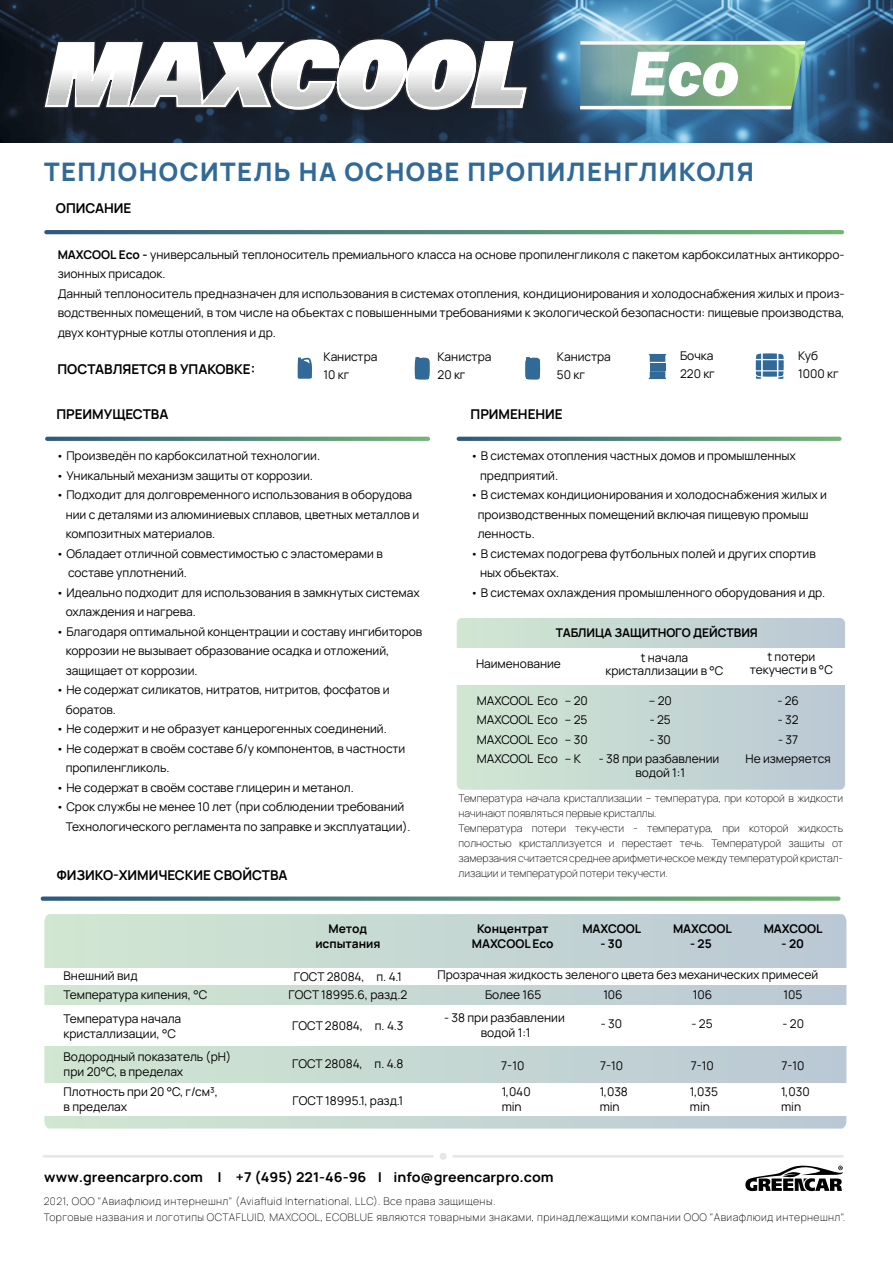
<style>
.page{position:relative;width:893px;height:1263px;background:#fff}
.page>*{position:absolute;margin:0;border:0;box-sizing:border-box;transform-origin:0 0}
.t1{font:italic 800 65.4px "Franklin Gothic";color:#fff}
.t2{font:800 25.5px "Manrope";letter-spacing:.06em;color:#316a98}
.t3{font:700 13.5px "Manrope";color:#000}
.t4{font:700 13.5px "Manrope";color:#000;scale:1.06 1}
.t5{font:12px/19.5px "Manrope";color:#000}
.t6{font:700 12px/15px "Manrope";color:#000;text-align:center}
.t7{font:200 10.5px/15px "Manrope";color:#000}
.t8{font:200 10.5px/16px "Manrope";letter-spacing:.04em;color:#000}
.s1{font-weight:700}
</style>
<div class="page">
<svg style="left:44px;top:914px;width:802px;height:214px;background:#c6d8d3"></svg>
<svg style="left:44px;top:230px;width:800px;height:4px;background:#52887c"></svg>
<svg style="left:45px;top:437px;width:385px;height:4px;background:#54897d"></svg>
<svg style="left:457px;top:437px;width:384px;height:4px;background:#54897d"></svg>
<div style="left:457px;top:618px;width:388px;height:172px;background:linear-gradient(to right,#d2e7d2,#bbc9d5);border-radius:5px"></div>
<div style="left:450px;top:648px;width:407px;height:36px;background:#fff"></div>
<div style="left:34px;top:1083px;width:854px;height:32px;background:#fff"></div>
<div style="left:24px;top:1005px;width:854px;height:40px;background:#fff"></div>
<div style="left:24px;top:968px;width:854px;height:17px;background:#fff"></div>
<svg style="left:41px;top:896px;width:799px;height:5px;background:#6b998e"></svg>
<img style="left:0;top:0;width:893px;height:143px">
<svg style="left:42px;top:37px;width:488px;height:87px"></svg>
<hr style="left:452px;top:1155px;width:392px;height:2px;background:#e5e4e6">
<hr style="left:42px;top:1155px;width:392px;height:2px;background:#e5e4e6">
<div style="left:440px;top:1153px;width:7px;height:7px;background:#e5e4e6;border-radius:50%"></div>
<svg style="left:745px;top:1165px;width:98px;height:26px"></svg>
<svg style="left:756px;top:353px;width:28px;height:26px"></svg>
<div style="left:650px;top:363px;width:15px;height:7px;background:#316a98"></div>
<svg style="left:649px;top:354px;width:17px;height:1px"></svg>
<svg style="left:649px;top:371px;width:17px;height:8px"></svg>
<svg style="left:525px;top:357px;width:15px;height:22px"></svg>
<svg style="left:415px;top:357px;width:14px;height:22px"></svg>
<svg style="left:298px;top:357px;width:14px;height:22px"></svg>
<svg style="left:580px;top:41px;width:225px;height:68px;background:#88b496"></svg>
<h1 class="t1" style="left:630px;top:31px;width:111px">Eco</h1>
<h2 class="t2" style="left:44px;top:153px;width:711px">ТЕПЛОНОСИТЕЛЬ НА ОСНОВЕ ПРОПИЛЕНГЛИКОЛЯ</h2>
<p class="t3" style="left:56px;top:198px;width:77px">ОПИСАНИЕ</p>
<p class="t5" style="left:58px;top:244px;width:788px"><span class="s1">MAXCOOL Eco -</span> универсальный теплоноситель премиального класса на основе пропиленгликоля с пакетом карбоксилатных антикорро&shy;зионных присадок.<br>Данный теплоноситель предназначен для использования в системах отопления, кондиционирования и холодоснабжения жилых и произ&shy;водственных помещений, в том числе на объектах с повышенными требованиями к экологической безопасности: пищевые производства, двух контурные котлы отопления и др.</p>
<p class="t3" style="left:58px;top:360px;width:199px">ПОСТАВЛЯЕТСЯ В УПАКОВКЕ:</p>
<p class="t5" style="left:324px;top:347px;width:55px;line-height:18px">Канистра<br>10 кг</p>
<p class="t3" style="left:56px;top:405px;width:114px">ПРЕИМУЩЕСТВА</p>
<p class="t5" style="left:56px;top:446px;width:265px">• Произведён по карбоксилатной технологии.</p>
<p class="t5" style="left:56px;top:465px;width:258px">• Уникальный механизм защиты от коррозии.</p>
<p class="t5" style="left:66px;top:485px;width:355px;text-indent:-10px">• Подходит для долговременного использования в оборудова нии с деталями из алюминиевых сплавов, цветных металлов и композитных материалов.</p>
<p class="t5" style="left:68px;top:543px;width:316px;text-indent:-12px">• Обладает отличной совместимостью с эластомерами в составе уплотнений.</p>
<p class="t5" style="left:66px;top:582px;width:355px;text-indent:-10px">• Идеально подходит для использования в замкнутых системах охлаждения и нагрева.</p>
<p class="t5" style="left:66px;top:621px;width:358px;text-indent:-10px">• Благодаря оптимальной концентрации и составу ингибиторов коррозии не вызывает образование осадка и отложений, защищает от коррозии.</p>
<p class="t5" style="left:66px;top:680px;width:325px;text-indent:-10px">• Не содержат силикатов, нитратов, нитритов, фосфатов и боратов.</p>
<p class="t5" style="left:56px;top:719px;width:332px">• Не содержит и не образует канцерогенных соединений.</p>
<p class="t5" style="left:66px;top:738px;width:341px;text-indent:-10px">• Не содержат в своём составе б/у компонентов, в частности пропиленгликоль.</p>
<p class="t5" style="left:56px;top:777px;width:299px">• Не содержат в своём составе глицерин и метанол.</p>
<p class="t5" style="left:66px;top:797px;width:346px;text-indent:-10px">• Срок службы не менее 10 лет (при соблюдении требований<br>Технологического регламента по заправке и эксплуатации).</p>
<p class="t3" style="left:57px;top:866px;width:232px">ФИЗИКО-ХИМИЧЕСКИЕ СВОЙСТВА</p>
<p class="t5" style="left:438px;top:347px;width:55px;line-height:18px">Канистра<br>20 кг</p>
<p class="t5" style="left:557px;top:347px;width:55px;line-height:18px">Канистра<br>50 кг</p>
<p class="t3" style="left:471px;top:405px;width:94px">ПРИМЕНЕНИЕ</p>
<p class="t5" style="left:680px;top:346px;width:36px;line-height:18px">Бочка<br>220 кг</p>
<p class="t5" style="left:798px;top:346px;width:42px;line-height:18px">Куб<br>1000 кг</p>
<p class="t5" style="left:480px;top:446px;width:317px;text-indent:-10px">• В системах отопления частных домов и промышленных предприятий.</p>
<p class="t5" style="left:478px;top:485px;width:351px;text-indent:-7px">• В системах кондиционирования и холодоснабжения жилых и производственных помещений включая пищевую промыш ленность.</p>
<p class="t5" style="left:480px;top:543px;width:337px;text-indent:-10px">• В системах подогрева футбольных полей и других спортив ных объектах.</p>
<p class="t5" style="left:471px;top:582px;width:356px">• В системах охлаждения промышленного оборудования и др.</p>
<p class="t6" style="left:556px;top:625px;width:204px">ТАБЛИЦА ЗАЩИТНОГО ДЕЙСТВИЯ</p>
<p class="t5" style="left:476px;top:653px;width:86px">Наименование</p>
<p class="t5" style="left:750px;top:649px;width:85px;line-height:13.5px;text-align:center">t потери текучести в °C</p>
<p class="t5" style="left:777px;top:690px;width:23px">- 26</p>
<p class="t5" style="left:778px;top:709px;width:22px">- 32</p>
<p class="t5" style="left:745px;top:729px;width:87px;text-align:center">- 37<br>Не измеряется</p>
<p class="t7" style="left:459px;top:790px;width:386px">Температура начала кристаллизации – температура, при которой в жидкости начинают появляться первые кристаллы.<br>Температура потери текучести - температура, при которой жидкость полностью кристаллизуется и перестает течь. Температурой защиты от замерзания считается среднее арифметическое между температурой кристал&shy;лизации и температурой потери текучести.</p>
<p class="t5" style="left:605px;top:650px;width:120px;line-height:13.5px;text-align:center">t начала кристаллизации в °C</p>
<p class="t5" style="left:477px;top:690px;width:113px;text-align:justify">MAXCOOL Eco – 20<br>MAXCOOL Eco – 25<br>MAXCOOL Eco – 30<br>MAXCOOL Eco – К</p>
<p class="t5" style="left:649px;top:690px;width:24px">-- 20</p>
<p class="t5" style="left:650px;top:709px;width:23px">- 25</p>
<p class="t5" style="left:650px;top:729px;width:23px">- 30</p>
<p class="t5" style="left:599px;top:751px;width:122px;line-height:13.5px;text-align:center">- 38 при разбавлении водой 1:1</p>
<p class="t5" style="left:64px;top:965px;width:75px">Внешний вид</p>
<p class="t5" style="left:64px;top:1010px;width:119px;line-height:15px">Температура начала кристаллизации, °C</p>
<p class="t5" style="left:64px;top:985px;width:145px">Температура кипения, °C</p>
<p class="t5" style="left:64px;top:1049px;width:169px;line-height:15px">Водородный показатель (pH) при 20°C, в пределах</p>
<p class="t5" style="left:64px;top:1084px;width:156px;line-height:15px">Плотность при 20 °C, г/см³, в пределах</p>
<p class="t6" style="left:315px;top:921px;width:67px">Метод испытания</p>
<p class="t5" style="left:288px;top:967px;width:120px;line-height:18.5px;text-align:center">ГОСТ 28084, п. 4.1<br>ГОСТ 18995.6, разд.2</p>
<p class="t5" style="left:292px;top:1015px;width:113px">ГОСТ 28084, п. 4.3</p>
<p class="t5" style="left:292px;top:1053px;width:113px">ГОСТ 28084, п. 4.8</p>
<p class="t5" style="left:293px;top:1090px;width:112px">ГОСТ 18995.1, разд.1</p>
<p class="t6" style="left:472px;top:921px;width:83px">Концентрат<br>MAXCOOL Eco</p>
<p class="t6" style="left:582px;top:921px;width:60px">MAXCOOL</p>
<p class="t6" style="left:600px;top:936px;width:24px">- 30</p>
<p class="t6" style="left:673px;top:921px;width:60px">MAXCOOL</p>
<p class="t6" style="left:690px;top:936px;width:23px">- 25</p>
<p class="t6" style="left:764px;top:921px;width:60px">MAXCOOL</p>
<p class="t6" style="left:782px;top:936px;width:24px">- 20</p>
<p class="t5" style="left:437px;top:965px;width:382px">Прозрачная жидкость зеленого цвета без механических примесей</p>
<p class="t5" style="left:485px;top:984px;width:58px">Более 165</p>
<p class="t5" style="left:444px;top:1010px;width:122px;line-height:15px;text-align:center">- 38 при разбавлении водой 1:1</p>
<p class="t5" style="left:501px;top:1052px;width:31px;line-height:25.7px">7-10<br>1,040</p>
<p class="t5" style="left:502px;top:1096px;width:22px">min</p>
<p class="t5" style="left:603px;top:984px;width:21px">106</p>
<p class="t5" style="left:601px;top:1013px;width:23px">- 30</p>
<p class="t5" style="left:600px;top:1052px;width:30px;line-height:25.7px">7-10<br>1,038</p>
<p class="t5" style="left:600px;top:1096px;width:22px">min</p>
<p class="t5" style="left:693px;top:984px;width:21px">106</p>
<p class="t5" style="left:691px;top:1013px;width:23px">- 25</p>
<p class="t5" style="left:690px;top:1052px;width:30px;line-height:25.8px">7-10<br>1,035</p>
<p class="t5" style="left:690px;top:1096px;width:22px">min</p>
<p class="t5" style="left:783px;top:984px;width:20px">105</p>
<p class="t5" style="left:782px;top:1013px;width:23px">- 20</p>
<p class="t5" style="left:781px;top:1052px;width:30px;line-height:25.7px">7-10<br>1,030</p>
<p class="t5" style="left:781px;top:1096px;width:22px">min</p>
<p class="t4" style="left:44px;top:1167px;width:482px">www.greencarpro.com | +7 (495) 221-46-96 | info@greencarpro.com</p>
<p class="t8" style="left:44px;top:1192px;width:803px">2021, ООО "Авиафлюид интернешнл" (Aviafluid International, LLC). Все права защищены.<br>Торговые названия и логотипы OCTAFLUID, MAXCOOL, ECOBLUE являются товарными знаками, принадлежащими компании ООО "Авиафлюид интернешнл".</p>
</div>
